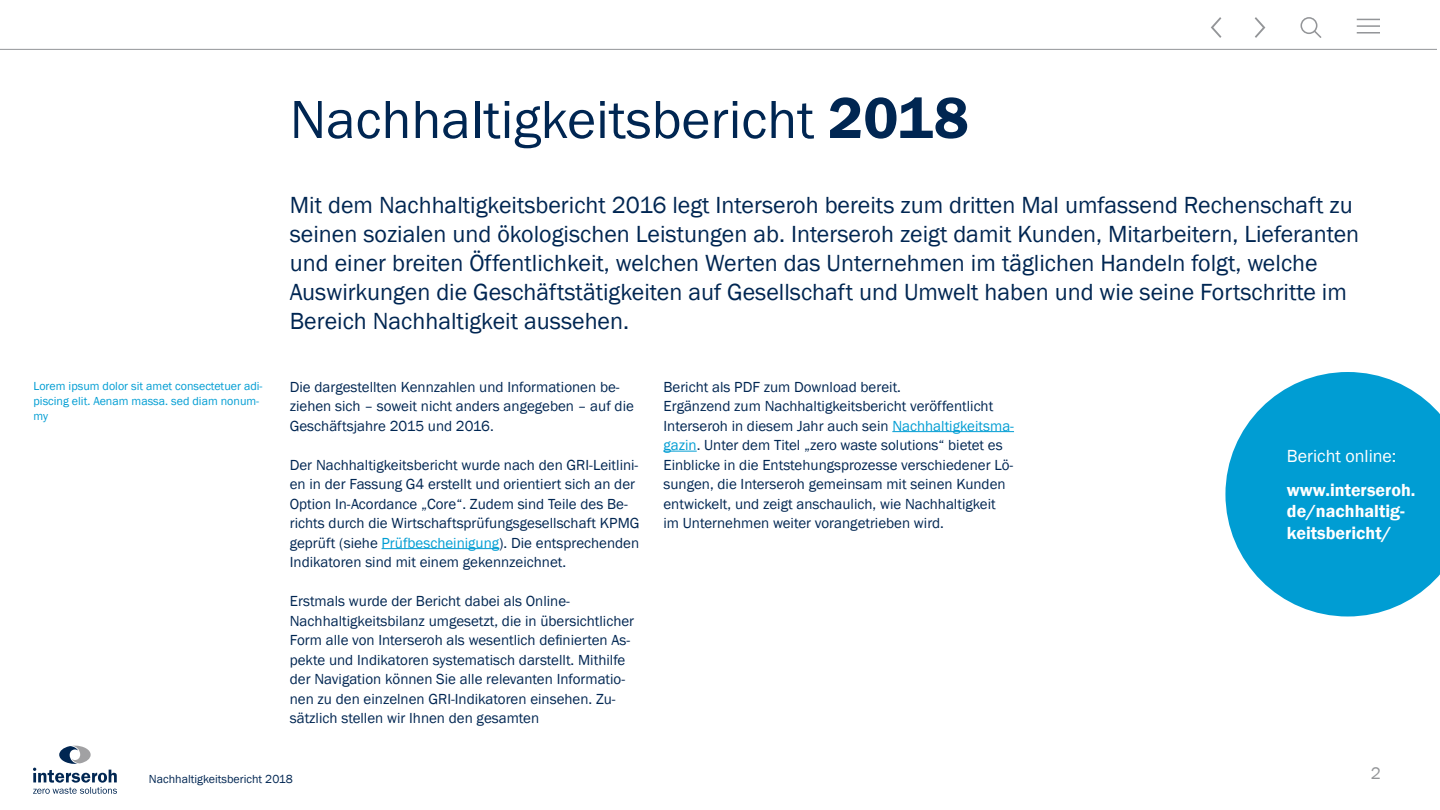
<style>
.page{position:relative;width:1440px;height:810px;background:#fff}
.page>*{position:absolute;margin:0;border:0;box-sizing:border-box;transform-origin:0 0}
.t1{font:55.5px "Franklin Gothic";color:#002652}
.t2{font:24px/28.8px "Franklin Gothic";color:#002652}
.t3{font:600 18px/21.6px "Franklin Gothic";color:#fff}
.t4{font:18px "Franklin Gothic";color:#fff}
.t5{font:17.25px "Franklin Gothic";color:#939598}
.t6{font:15px/19.5px "Franklin Gothic";color:#002652}
.t7{font:12px/15px "Franklin Gothic";color:#009dd3}
.t8{font:12px "Franklin Gothic";color:#002652}
.s1{font-weight:600;font-size:60px}
.s2{color:#009dd3}
</style>
<div class="page">
<hr style="left:0;top:49px;width:1437px;height:1px;background:#939598">
<svg style="left:1357px;top:19px;width:23px;height:1px"></svg>
<hr style="left:1357px;top:25px;width:23px;height:2px;background:#939598">
<hr style="left:1357px;top:32px;width:23px;height:2px;background:#939598">
<svg style="left:1301px;top:17px;width:20px;height:21px"></svg>
<svg style="left:1255px;top:17px;width:10px;height:21px"></svg>
<svg style="left:1211px;top:17px;width:10px;height:21px"></svg>
<hr style="left:382px;top:548px;width:117px;height:1px;background:#009dd3">
<hr style="left:892px;top:431px;width:122px;height:1px;background:#009dd3">
<hr style="left:664px;top:451px;width:33px;height:1px;background:#009dd3">
<svg style="left:1225px;top:372px;width:215px;height:244px;fill:#009dd3"></svg>
<svg style="left:33px;top:746px;width:84px;height:48px"></svg>
<h1 class="t1" style="left:290px;top:85px;width:681px">Nachhaltigkeitsbericht <span class="s1">2018</span></h1>
<p class="t7" style="left:34px;top:379px;width:231px">Lorem ipsum dolor sit amet consectetuer adi&shy;piscing elit. Aenam massa. sed diam nonum&shy;my</p>
<p class="t2" style="left:290px;top:191px;width:1071px">Mit dem Nachhaltigkeitsbericht 2016 legt Interseroh bereits zum dritten Mal umfassend Rechenschaft zu seinen sozialen und ökologischen Leistungen ab. Interseroh zeigt damit Kunden, Mitarbeitern, Lieferanten und einer breiten Öffentlichkeit, welchen Werten das Unternehmen im täglichen Handeln folgt, welche Auswirkungen die Geschäftstätigkeiten auf Gesellschaft und Umwelt haben und wie seine Fortschritte im Bereich Nachhaltigkeit aussehen.</p>
<p class="t6" style="left:290px;top:377px;width:346px">Die dargestellten Kennzahlen und Informationen be&shy;ziehen sich – soweit nicht anders angegeben – auf die<br>Geschäftsjahre 2015 und 2016.</p>
<p class="t6" style="left:290px;top:455px;width:351px">Der Nachhaltigkeitsbericht wurde nach den GRI-Leitlini&shy;en in der Fassung G4 erstellt und orientiert sich an der Option In-Acordance „Core“. Zudem sind Teile des Be&shy;richts durch die Wirtschaftsprüfungsgesellschaft KPMG geprüft (siehe <span class="s2">Prüfbescheinigung</span>). Die entsprechenden Indikatoren sind mit einem gekennzeichnet.</p>
<p class="t6" style="left:290px;top:592px;width:346px">Erstmals wurde der Bericht dabei als Online-Nachhaltigkeitsbilanz umgesetzt, die in übersichtlicher Form alle von Interseroh als wesentlich definierten As&shy;pekte und Indikatoren systematisch darstellt. Mithilfe der Navigation können Sie alle relevanten Informatio&shy;nen zu den einzelnen GRI-Indikatoren einsehen. Zu&shy;sätzlich stellen wir Ihnen den gesamten</p>
<p class="t6" style="left:663px;top:377px;width:352px">Bericht als PDF zum Download bereit.<br>Ergänzend zum Nachhaltigkeitsbericht veröffentlicht Interseroh in diesem Jahr auch sein <span class="s2">Nachhaltigkeitsma&shy;gazin</span>. Unter dem Titel „zero waste solutions“ bietet es Einblicke in die Entstehungsprozesse verschiedener Lö&shy;sungen, die Interseroh gemeinsam mit seinen Kunden entwickelt, und zeigt anschaulich, wie Nachhaltigkeit im Unternehmen weiter vorangetrieben wird.</p>
<p class="t4" style="left:1287px;top:445px;width:111px">Bericht online:</p>
<p class="t3" style="left:1287px;top:479px;width:130px">www.interseroh. de/nachhaltig&shy;keitsbericht/</p>
<p class="t8" style="left:149px;top:771px;width:146px">Nachhaltigkeitsbericht 2018</p>
<p class="t5" style="left:1371px;top:763px;width:12px">2</p>
</div>
